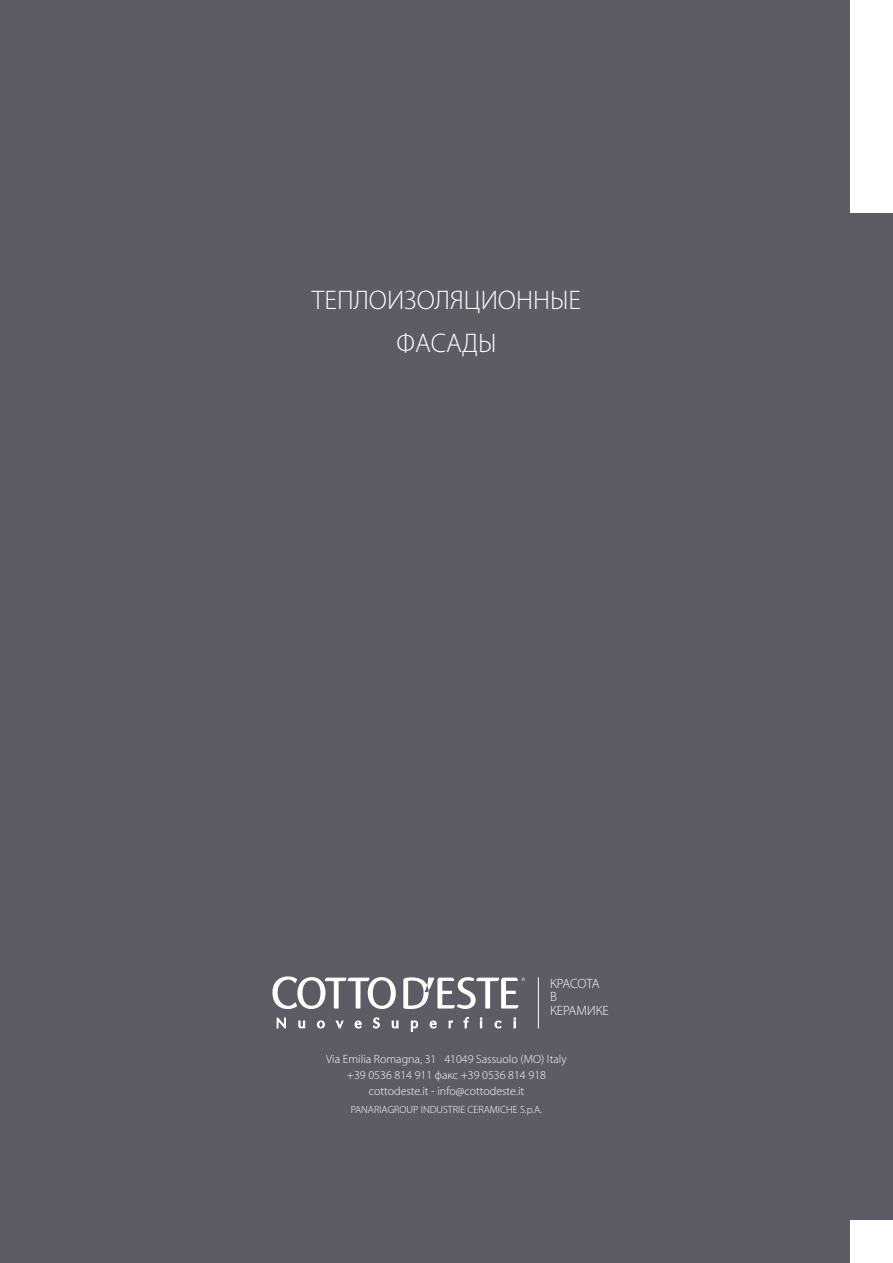
<style>
.page{position:relative;width:893px;height:1263px;background:#5d5c64}
.page>*{position:absolute;margin:0;border:0;box-sizing:border-box;transform-origin:0 0}
.t1{font:300 27px/42.5px "Myriad Pro";color:#fff;text-align:center}
.t2{font:300 13.5px/13.5px "Myriad Pro";color:#fff}
.t3{font:300 12px/15.9px "Myriad Pro";color:#fff;text-align:center}
.t4{font:300 10.5px "Myriad Pro";color:#fff}
</style>
<div class="page">
<div style="left:850px;top:0;width:43px;height:213px;background:#fff"></div>
<div style="left:850px;top:1220px;width:43px;height:43px;background:#fff"></div>
<hr style="left:538px;top:977px;width:1px;height:51px;background:#fff">
<svg style="left:277px;top:1018px;width:8px;height:10px"></svg>
<svg style="left:299px;top:1021px;width:6px;height:7px"></svg>
<svg style="left:317px;top:1021px;width:7px;height:7px"></svg>
<svg style="left:336px;top:1021px;width:7px;height:7px"></svg>
<svg style="left:355px;top:1021px;width:6px;height:7px"></svg>
<svg style="left:373px;top:1018px;width:6px;height:10px"></svg>
<svg style="left:392px;top:1021px;width:6px;height:7px"></svg>
<svg style="left:411px;top:1021px;width:7px;height:10px"></svg>
<svg style="left:430px;top:1021px;width:6px;height:7px"></svg>
<svg style="left:449px;top:1021px;width:3px;height:7px"></svg>
<svg style="left:464px;top:1017px;width:4px;height:11px"></svg>
<svg style="left:480px;top:1018px;width:2px;height:10px"></svg>
<svg style="left:495px;top:1021px;width:6px;height:7px"></svg>
<svg style="left:514px;top:1018px;width:2px;height:10px"></svg>
<svg style="left:272px;top:976px;width:124px;height:33px"></svg>
<svg style="left:403px;top:977px;width:122px;height:32px"></svg>
<h1 class="t1" style="left:312px;top:279px;width:271px">ТЕПЛОИЗОЛЯЦИОННЫЕ<br>ФАСАДЫ</h1>
<p class="t2" style="left:550px;top:976px;width:60px">КРАСОТА<br>В<br>КЕРАМИКЕ</p>
<p class="t3" style="left:326px;top:1051px;width:242px">Via Emilia Romagna, 31 41049 Sassuolo (MO) Italy +39 0536 814 911 факс +39 0536 814 918 cottodeste.it - info@cottodeste.it</p>
<p class="t4" style="left:351px;top:1103px;width:193px">PANARIAGROUP INDUSTRIE CERAMICHE S.p.A.</p>
</div>
